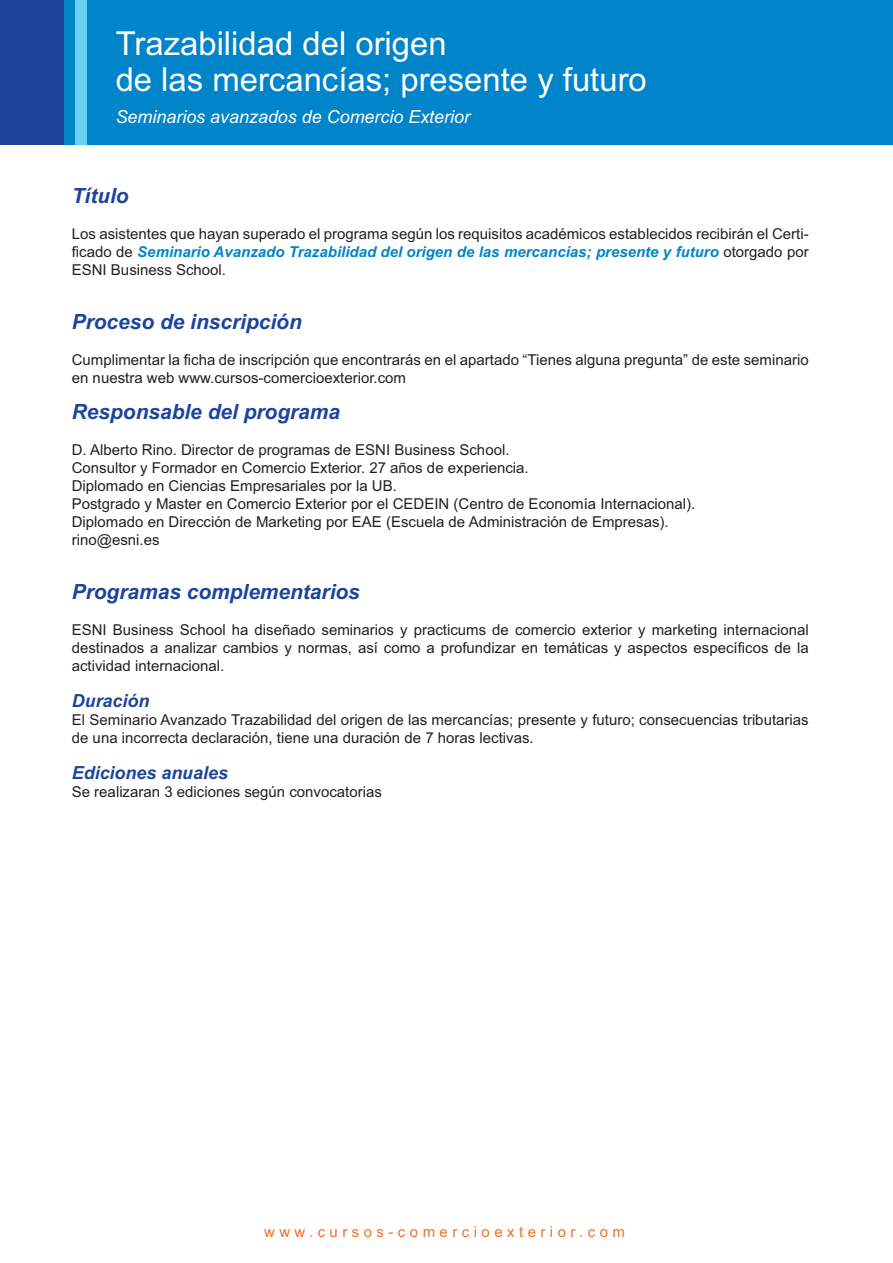
<style>
.page{position:relative;width:893px;height:1263px;background:#fff}
.page>*{position:absolute;margin:0;border:0;box-sizing:border-box;transform-origin:0 0}
.t1{font:33px/36.8px "Arial";color:#fff}
.t2{font:italic 700 21px "Arial";color:#1d449b}
.t3{font:italic 18px "Arial";color:#fff}
.t4{font:italic 700 18px "Arial";color:#1d449b}
.t5{font:15px/18px "Arial";color:#231f20}
.t6{font:15px "Arial";letter-spacing:.3em;color:#f27024}
.s1{font-weight:700;font-style:italic;color:#0084ca}
</style>
<div class="page">
<div style="left:2px;top:0;width:891px;height:144px;background:#0084ca"></div>
<div style="left:0;top:0;width:64px;height:144px;background:#1d449b"></div>
<div style="left:76px;top:0;width:11px;height:144px;background:#6bcff6"></div>
<h1 class="t1" style="left:116px;top:25px;width:533px">Trazabilidad del origen<br>de las mercancías; presente y futuro</h1>
<p class="t3" style="left:116px;top:105px;width:356px">Seminarios avanzados de Comercio Exterior</p>
<h2 class="t2" style="left:72px;top:182px;width:58px">Título</h2>
<p class="t5" style="left:72px;top:225px;width:738px;text-align:justify">Los asistentes que hayan superado el programa según los requisitos académicos establecidos recibirán el Certi&shy;ficado de <span class="s1">Seminario Avanzado Trazabilidad del origen de las mercancías; presente y futuro</span> otorgado por ESNI Business School.</p>
<h2 class="t2" style="left:72px;top:308px;width:231px">Proceso de inscripción</h2>
<p class="t5" style="left:72px;top:351px;width:738px">Cumplimentar la ficha de inscripción que encontrarás en el apartado “Tienes alguna pregunta” de este seminario en nuestra web www.cursos-comercioexterior.com</p>
<h2 class="t2" style="left:72px;top:398px;width:270px">Responsable del programa</h2>
<p class="t5" style="left:72px;top:441px;width:625px">D. Alberto Rino. Director de programas de ESNI Business School.<br>Consultor y Formador en Comercio Exterior. 27 años de experiencia.<br>Diplomado en Ciencias Empresariales por la UB.<br>Postgrado y Master en Comercio Exterior por el CEDEIN (Centro de Economía Internacional).<br>Diplomado en Dirección de Marketing por EAE (Escuela de Administración de Empresas). rino@esni.es</p>
<h2 class="t2" style="left:72px;top:578px;width:290px">Programas complementarios</h2>
<p class="t5" style="left:72px;top:621px;width:738px;text-align:justify">ESNI Business School ha diseñado seminarios y practicums de comercio exterior y marketing internacional destinados a analizar cambios y normas, así como a profundizar en temáticas y aspectos específicos de la actividad internacional.</p>
<p class="t4" style="left:72px;top:689px;width:79px">Duración</p>
<p class="t5" style="left:72px;top:711px;width:738px">El Seminario Avanzado Trazabilidad del origen de las mercancías; presente y futuro; consecuencias tributarias de una incorrecta declaración, tiene una duración de 7 horas lectivas.</p>
<p class="t4" style="left:72px;top:761px;width:158px">Ediciones anuales</p>
<p class="t5" style="left:72px;top:783px;width:312px">Se realizaran 3 ediciones según convocatorias</p>
<p class="t6" style="left:264px;top:1222px;width:362px">www.cursos-comercioexterior.com</p>
</div>
